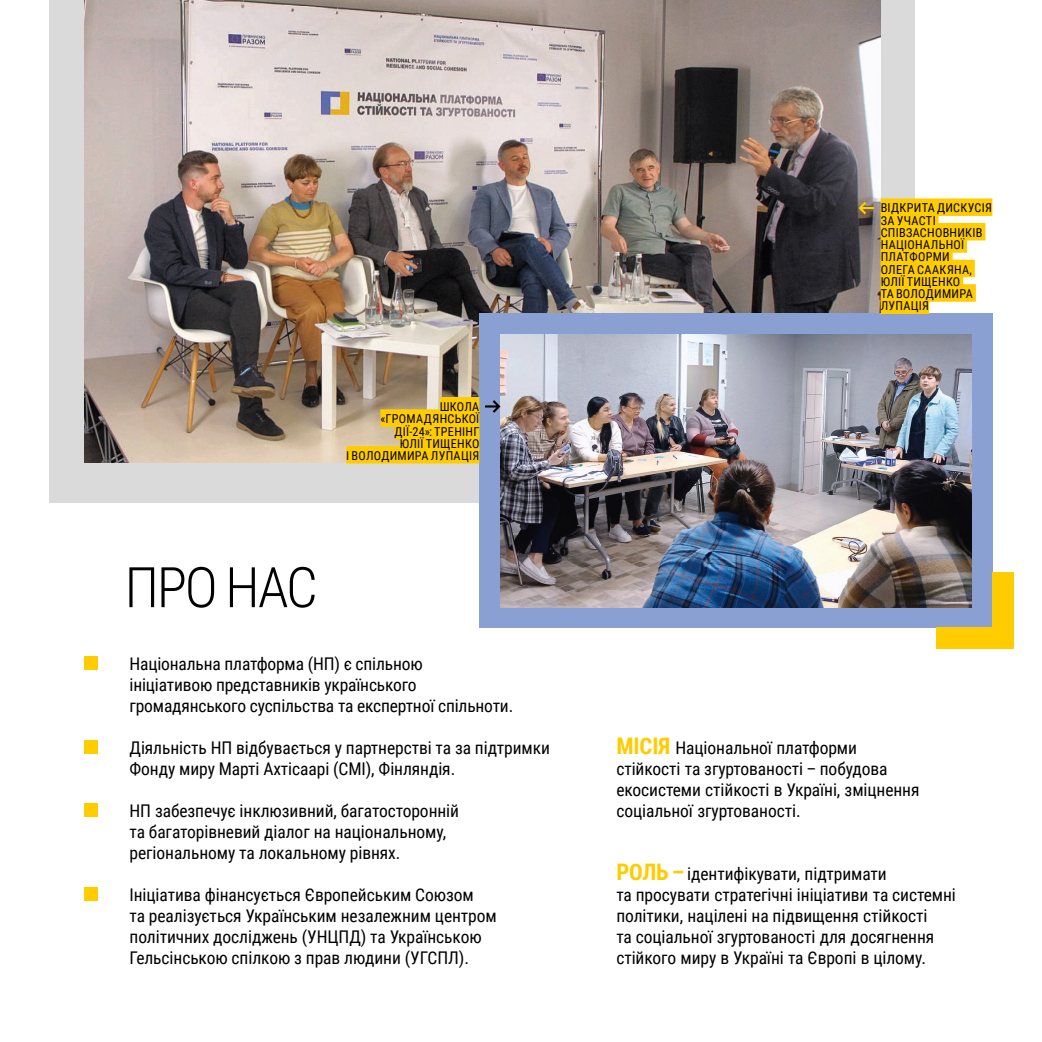
<style>
.page{position:relative;width:1042px;height:1042px;background:#fff}
.page>*{position:absolute;margin:0;border:0;box-sizing:border-box;transform-origin:0 0}
.t1{font:300 56px "Roboto Condensed";letter-spacing:-.04em;color:#000}
.t2{font:17.5px/21px "Roboto Condensed";letter-spacing:-.005em;color:#000}
.t3{font:12.25px/12.2px "Roboto Condensed";letter-spacing:.02em;color:#000;text-align:right}
.s1{font-weight:700;font-size:22.75px;color:#fc0}
</style>
<div class="page">
<div style="left:50px;top:0;width:865px;height:502px;background:#dadada"></div>
<div style="left:84px;top:657px;width:14px;height:13px;background:#fc0"></div>
<div style="left:84px;top:741px;width:14px;height:13px;background:#fc0"></div>
<div style="left:84px;top:804px;width:14px;height:13px;background:#fc0"></div>
<div style="left:84px;top:888px;width:14px;height:13px;background:#fc0"></div>
<img style="left:84px;top:0;width:796px;height:463px">
<div style="left:479px;top:313px;width:513px;height:315px;background:#8aa0d3"></div>
<img style="left:500px;top:334px;width:471px;height:273px">
<div style="left:936px;top:628px;width:77px;height:21px;background:#fc0"></div>
<div style="left:992px;top:572px;width:21px;height:77px;background:#fc0"></div>
<div style="left:440px;top:397px;width:39px;height:17px;background:#fc0"></div>
<div style="left:380px;top:409px;width:99px;height:18px;background:#fc0"></div>
<div style="left:394px;top:421px;width:85px;height:18px;background:#fc0"></div>
<div style="left:400px;top:434px;width:79px;height:17px;background:#fc0"></div>
<div style="left:346px;top:446px;width:133px;height:17px;background:#fc0"></div>
<div style="left:880px;top:198px;width:112px;height:18px;background:#fc0"></div>
<div style="left:880px;top:211px;width:58px;height:17px;background:#fc0"></div>
<div style="left:880px;top:223px;width:105px;height:17px;background:#fc0"></div>
<div style="left:880px;top:235px;width:87px;height:18px;background:#fc0"></div>
<div style="left:880px;top:247px;width:72px;height:18px;background:#fc0"></div>
<div style="left:880px;top:260px;width:95px;height:17px;background:#fc0"></div>
<div style="left:880px;top:272px;width:83px;height:17px;background:#fc0"></div>
<div style="left:880px;top:284px;width:96px;height:18px;background:#fc0"></div>
<div style="left:880px;top:296px;width:49px;height:18px;background:#fc0"></div>
<svg style="left:858px;top:202px;width:16px;height:12px"></svg>
<svg style="left:485px;top:400px;width:15px;height:13px"></svg>
<p class="t3" style="left:346px;top:400px;width:135px">ШКОЛА «ГРОМАДЯНСЬКОЇ<br>ДІЇ-24»: ТРЕНІНГ<br>ЮЛІЇ ТИЩЕНКО<br>І ВОЛОДИМИРА ЛУПАЦІЯ</p>
<h1 class="t1" style="left:125px;top:548px;width:195px">ПРО НАС</h1>
<p class="t2" style="left:130px;top:653px;width:385px">Національна платформа (НП) є спільною<br>ініціативою представників українського громадянського суспільства та експертної спільноти.</p>
<p class="t2" style="left:130px;top:737px;width:422px">Діяльність НП відбувається у партнерстві та за підтримки<br>Фонду миру Марті Ахтісаарі (СМІ), Фінляндія.</p>
<p class="t2" style="left:130px;top:800px;width:331px">НП забезпечує інклюзивний, багатосторонній та багаторівневий діалог на національному, регіональному та локальному рівнях.</p>
<p class="t2" style="left:130px;top:884px;width:369px">Ініціатива фінансується Європейським Союзом<br>та реалізується Українським незалежним центром політичних досліджень (УНЦПД) та Українською Гельсінською спілкою з прав людини (УГСПЛ).</p>
<p class="t3" style="left:880px;top:201px;width:113px;text-align:left">ВІДКРИТА ДИСКУСІЯ<br>ЗА УЧАСТІ<br>СПІВЗАСНОВНИКІВ<br>НАЦІОНАЛЬНОЇ<br>ПЛАТФОРМИ<br>ОЛЕГА СААКЯНА,<br>ЮЛІЇ ТИЩЕНКО<br>ТА ВОЛОДИМИРА<br>ЛУПАЦІЯ</p>
<p class="t2" style="left:616px;top:737px;width:305px"><span class="s1">МІСІЯ</span> Національної платформи стійкості та згуртованості – побудова екосистеми стійкості в Україні, зміцнення соціальної згуртованості.</p>
<p class="t2" style="left:616px;top:863px;width:341px"><span class="s1">РОЛЬ–</span> ідентифікувати, підтримати<br>та просувати стратегічні ініціативи та системні політики, націлені на підвищення стійкості<br>та соціальної згуртованості для досягнення стійкого миру в Україні та Європі в цілому.</p>
</div>
